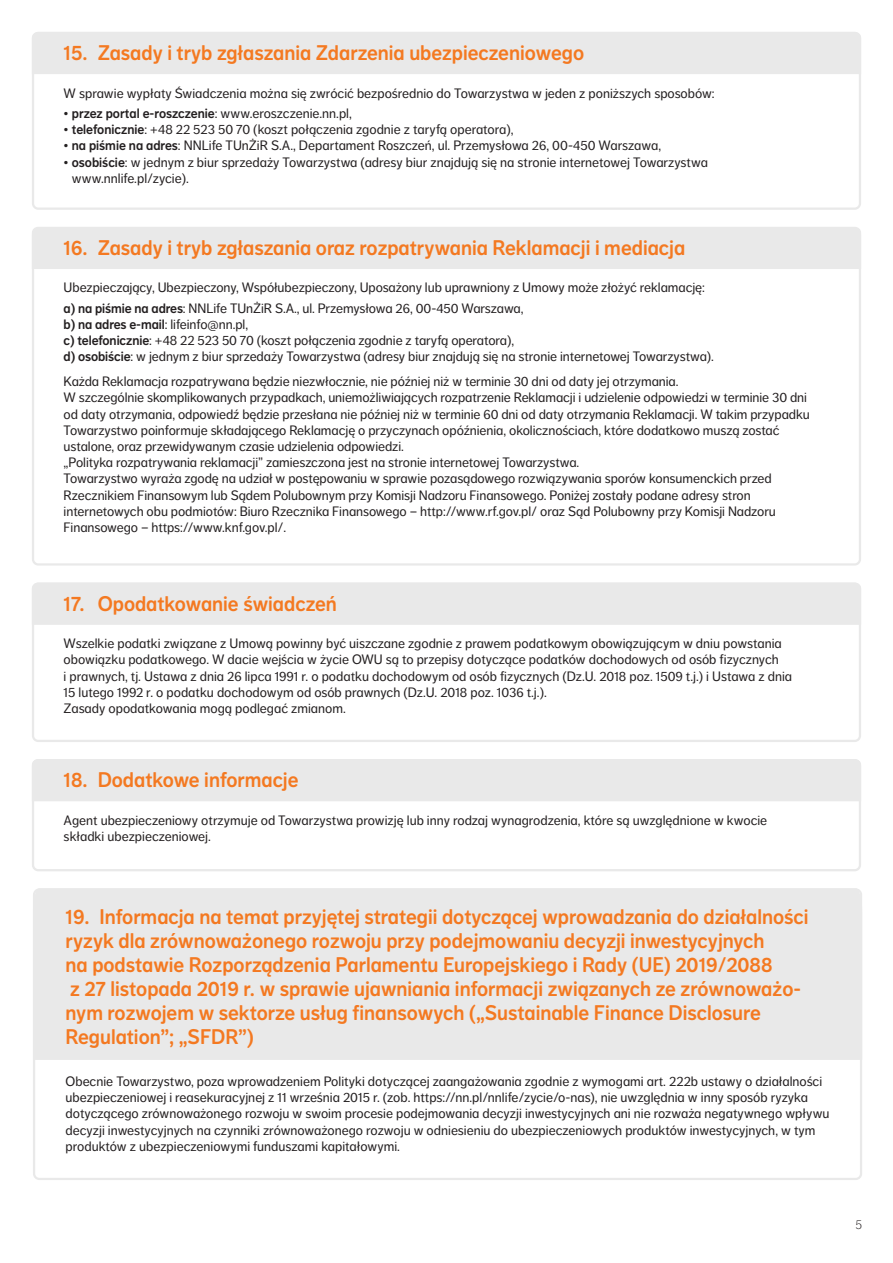
<style>
.page{position:relative;width:893px;height:1263px;background:#fff}
.page>*{position:absolute;margin:0;border:0;box-sizing:border-box;transform-origin:0 0}
.new_podtyyul_12{font:21px/24px "NN Dagny Display";color:#f47921}
._004_Akapit_zwykły_R{font:13.5px/16.2px "NN Dagny Text";letter-spacing:-.005em;color:#231f20}
.new_podtyyul_12-2{font:13.5px/16.2px "NN Dagny Text";color:#231f20}
.t1{font:300 12.75px "NN Dagny Text";color:#231f20}
.s1{font-family:"NN Dagny Display"}
</style>
<div class="page">
<div style="left:33px;top:582px;width:827px;height:43px;background:#e9e9e9"></div>
<div style="left:32px;top:583px;width:829px;height:159px;border:2px solid #e9e9e9;border-radius:5px"></div>
<div style="left:35px;top:762px;width:823px;height:39px;background:#e9e9e9"></div>
<div style="left:32px;top:759px;width:829px;height:112px;border:2px solid #e9e9e9;border-radius:5px"></div>
<div style="left:32px;top:32px;width:829px;height:178px;border:2px solid #e9e9e9;border-radius:5px"></div>
<div style="left:32px;top:32px;width:829px;height:43px;background:#e9e9e9"></div>
<div style="left:32px;top:227px;width:829px;height:42px;background:#e9e9e9"></div>
<div style="left:32px;top:228px;width:829px;height:338px;border:2px solid #e9e9e9;border-radius:5px"></div>
<div style="left:33px;top:888px;width:829px;height:173px;background:#e9e9e9"></div>
<p class="new_podtyyul_12" style="left:64px;top:41px;width:522px">15. Zasady i tryb zgłaszania Zdarzenia ubezpieczeniowego</p>
<p class="new_podtyyul_12-2" style="left:64px;top:85px;width:653px">W sprawie wypłaty Świadczenia można się zwrócić bezpośrednio do Towarzystwa w jeden z poniższych sposobów:</p>
<p class="new_podtyyul_12-2" style="left:64px;top:105px;width:290px">• <span class="s1">przez portal e-roszczenie</span>: www.eroszczenie.nn.pl,</p>
<p class="new_podtyyul_12-2" style="left:64px;top:121px;width:451px">• <span class="s1">telefonicznie</span>: +48 22 523 50 70 (koszt połączenia zgodnie z taryfą operatora),</p>
<p class="new_podtyyul_12-2" style="left:64px;top:138px;width:599px">• <span class="s1">na piśmie na adres</span>: NNLife TUnŻiR S.A., Departament Roszczeń, ul. Przemysłowa 26, 00-450 Warszawa,</p>
<p class="new_podtyyul_12-2" style="left:72px;top:154px;width:638px;text-indent:-8px">• <span class="s1">osobiście</span>: w jednym z biur sprzedaży Towarzystwa (adresy biur znajdują się na stronie internetowej Towarzystwa www.nnlife.pl/zycie).</p>
<p class="new_podtyyul_12" style="left:64px;top:236px;width:623px">16. Zasady i tryb zgłaszania oraz rozpatrywania Reklamacji i mediacja</p>
<p class="_004_Akapit_zwykły_R" style="left:64px;top:280px;width:643px">Ubezpieczający, Ubezpieczony, Współubezpieczony, Uposażony lub uprawniony z Umowy może złożyć reklamację:</p>
<p class="_004_Akapit_zwykły_R" style="left:64px;top:300px;width:461px"><span class="s1">a) na piśmie na adres</span>: NNLife TUnŻiR S.A., ul. Przemysłowa 26, 00-450 Warszawa,</p>
<p class="_004_Akapit_zwykły_R" style="left:64px;top:316px;width:186px"><span class="s1">b) na adres e-mail</span>: lifeinfo@nn.pl,</p>
<p class="_004_Akapit_zwykły_R" style="left:64px;top:333px;width:452px"><span class="s1">c) telefonicznie</span>: +48 22 523 50 70 (koszt połączenia zgodnie z taryfą operatora),</p>
<p class="_004_Akapit_zwykły_R" style="left:64px;top:349px;width:652px"><span class="s1">d) osobiście</span>: w jednym z biur sprzedaży Towarzystwa (adresy biur znajdują się na stronie internetowej Towarzystwa).</p>
<p class="_004_Akapit_zwykły_R" style="left:64px;top:373px;width:616px">Każda Reklamacja rozpatrywana będzie niezwłocznie, nie później niż w terminie 30 dni od daty jej otrzymania.</p>
<p class="_004_Akapit_zwykły_R" style="left:64px;top:390px;width:748px">W szczególnie skomplikowanych przypadkach, uniemożliwiających rozpatrzenie Reklamacji i udzielenie odpowiedzi w terminie 30 dni od daty otrzymania, odpowiedź będzie przesłana nie później niż w terminie 60 dni od daty otrzymania Reklamacji. W takim przypadku Towarzystwo poinformuje składającego Reklamację o przyczynach opóźnienia, okolicznościach, które dodatkowo muszą zostać ustalone, oraz przewidywanym czasie udzielenia odpowiedzi.</p>
<p class="_004_Akapit_zwykły_R" style="left:64px;top:454px;width:517px">„Polityka rozpatrywania reklamacji” zamieszczona jest na stronie internetowej Towarzystwa.</p>
<p class="_004_Akapit_zwykły_R" style="left:64px;top:471px;width:714px">Towarzystwo wyraża zgodę na udział w postępowaniu w sprawie pozasądowego rozwiązywania sporów konsumenckich przed Rzecznikiem Finansowym lub Sądem Polubownym przy Komisji Nadzoru Finansowego. Poniżej zostały podane adresy stron internetowych obu podmiotów: Biuro Rzecznika Finansowego – http://www.rf.gov.pl/ oraz Sąd Polubowny przy Komisji Nadzoru Finansowego – https://www.knf.gov.pl/.</p>
<p class="new_podtyyul_12" style="left:64px;top:592px;width:275px">17. Opodatkowanie świadczeń</p>
<p class="_004_Akapit_zwykły_R" style="left:64px;top:635px;width:730px">Wszelkie podatki związane z Umową powinny być uiszczane zgodnie z prawem podatkowym obowiązującym w dniu powstania obowiązku podatkowego. W dacie wejścia w życie OWU są to przepisy dotyczące podatków dochodowych od osób fizycznych<br>i prawnych, tj. Ustawa z dnia 26 lipca 1991 r. o podatku dochodowym od osób fizycznych (Dz.U. 2018 poz. 1509 t.j.) i Ustawa z dnia 15 lutego 1992 r. o podatku dochodowym od osób prawnych (Dz.U. 2018 poz. 1036 t.j.).</p>
<p class="_004_Akapit_zwykły_R" style="left:64px;top:700px;width:284px">Zasady opodatkowania mogą podlegać zmianom.</p>
<p class="new_podtyyul_12" style="left:64px;top:768px;width:236px">18. Dodatkowe informacje</p>
<p class="_004_Akapit_zwykły_R" style="left:64px;top:812px;width:705px">Agent ubezpieczeniowy otrzymuje od Towarzystwa prowizję lub inny rodzaj wynagrodzenia, które są uwzględnione w kwocie składki ubezpieczeniowej.</p>
<p class="new_podtyyul_12" style="left:66px;top:905px;width:745px">19. Informacja na temat przyjętej strategii dotyczącej wprowadzania do działalności ryzyk dla zrównoważonego rozwoju przy podejmowaniu decyzji inwestycyjnych<br>na podstawie Rozporządzenia Parlamentu Europejskiego i Rady (UE) 2019/2088<br>z 27 listopada 2019 r. w sprawie ujawniania informacji związanych ze zrównoważo&shy;nym rozwojem w sektorze usług finansowych („Sustainable Finance Disclosure Regulation”; „SFDR”)</p>
<p class="_004_Akapit_zwykły_R" style="left:66px;top:1073px;width:765px">Obecnie Towarzystwo, poza wprowadzeniem Polityki dotyczącej zaangażowania zgodnie z wymogami art. 222b ustawy o działalności ubezpieczeniowej i reasekuracyjnej z 11 września 2015 r. (zob. https://nn.pl/nnlife/zycie/o-nas), nie uwzględnia w inny sposób ryzyka dotyczącego zrównoważonego rozwoju w swoim procesie podejmowania decyzji inwestycyjnych ani nie rozważa negatywnego wpływu decyzji inwestycyjnych na czynniki zrównoważonego rozwoju w odniesieniu do ubezpieczeniowych produktów inwestycyjnych, w tym produktów z ubezpieczeniowymi funduszami kapitałowymi.</p>
<p class="t1" style="left:855px;top:1217px;width:8px">5</p>
</div>
